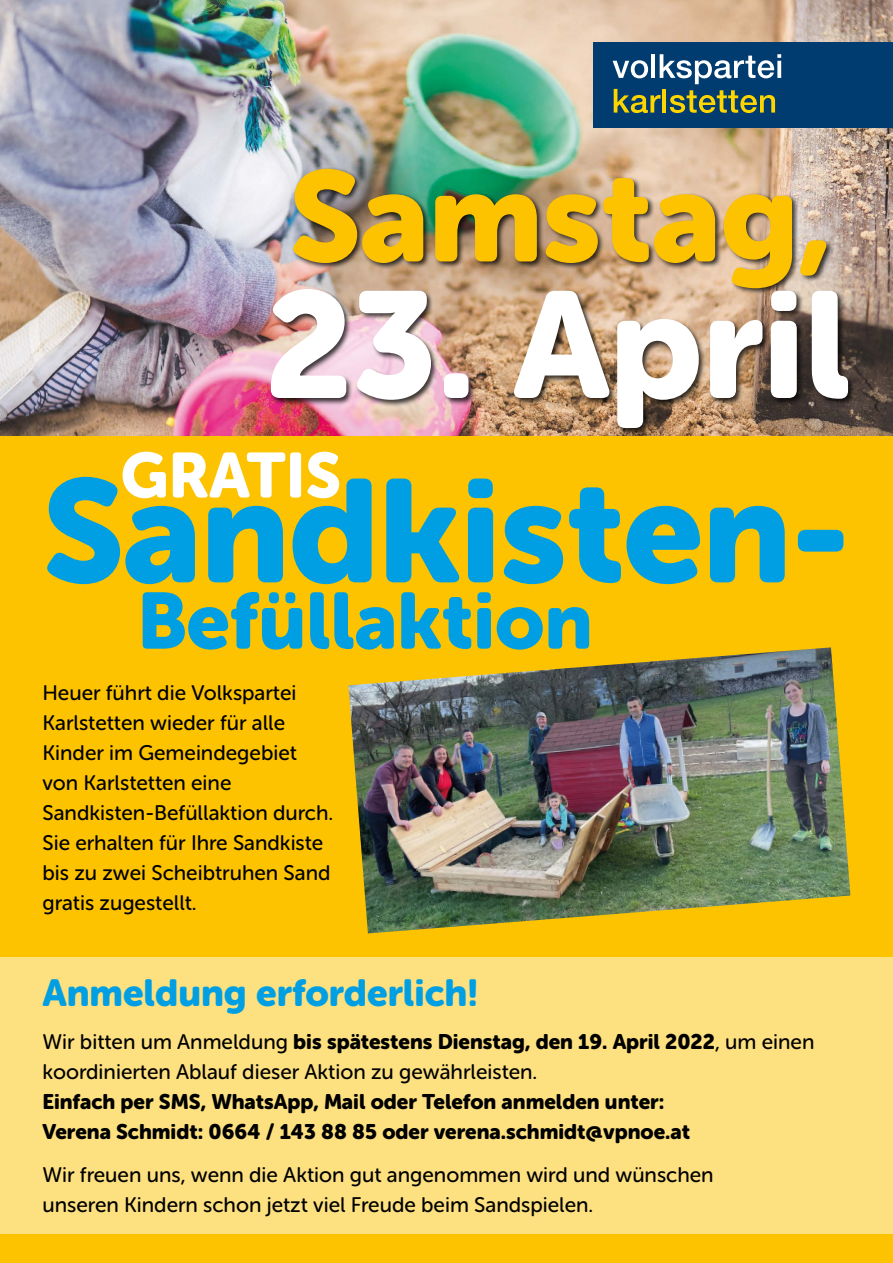
<style>
.page{position:relative;width:893px;height:1263px;background:#fff}
.page>*{position:absolute;margin:0;border:0;box-sizing:border-box;transform-origin:0 0}
.t1{font:150px "Museo Sans Rounded 900";color:#fff}
.t2{font:145.2px "Museo Sans Rounded 900";letter-spacing:-.005em;color:#009fe3}
.t3{font:127.5px "Museo Sans Rounded 900";color:#fdc300}
.t4{font:78.9px "Museo Sans Rounded 900";color:#009fe3}
.t5{font:63.15px "Museo Sans Rounded 900";color:#fff}
.t6{font:37.5px "Museo Sans Rounded 900";color:#009fe3}
.t7{font:21px/30px "Museo Sans Rounded 500";color:#000}
.t8{font:21px/30px "Museo Sans Rounded 900";color:#000}
.s1{font-family:"Museo Sans Rounded 500"}
</style>
<div class="page">
<div style="left:0;top:436px;width:893px;height:827px;background:#fdc300"></div>
<img style="left:0;top:0;width:893px;height:436px">
<div style="left:0;top:957px;width:893px;height:276px;background:#fde07f"></div>
<div style="left:269px;top:167px;width:586px;height:268px;background:#000;opacity:.75"></div>
<div style="left:593px;top:43px;width:300px;height:85px;background:#003c70"></div>
<svg style="left:613px;top:54px;width:168px;height:59px"></svg>
<img style="left:348px;top:647px;width:502px;height:286px">
<h3 class="t3" style="left:289px;top:144px;width:544px">Samstag,</h3>
<h1 class="t1" style="left:265px;top:260px;width:586px">23. April</h1>
<h3 class="t5" style="left:121px;top:440px;width:222px">GRATIS</h3>
<h2 class="t2" style="left:43px;top:449px;width:809px">Sandkisten-</h2>
<h3 class="t4" style="left:137px;top:576px;width:457px">Befüllaktion</h3>
<p class="t7" style="left:43px;top:678px;width:292px">Heuer führt die Volkspartei<br>Karlstetten wieder für alle<br>Kinder im Gemeindegebiet von Karlstetten eine<br>Sandkisten-Befüllaktion durch.<br>Sie erhalten für Ihre Sandkiste bis zu zwei Scheibtruhen Sand gratis zugestellt.</p>
<h3 class="t6" style="left:43px;top:972px;width:437px">Anmeldung erforderlich!</h3>
<p class="t8" style="left:43px;top:1027px;width:773px"><span class="s1">Wir bitten um Anmeldung</span> bis spätestens Dienstag, den 19. April 2022<span class="s1">, um einen</span></p>
<p class="t7" style="left:43px;top:1057px;width:496px">koordinierten Ablauf dieser Aktion zu gewährleisten.</p>
<p class="t8" style="left:43px;top:1087px;width:649px">Einfach per SMS, WhatsApp, Mail oder Telefon anmelden unter:<br>Verena Schmidt: 0664 / 143 88 85 oder verena.schmidt@vpnoe.at</p>
<p class="t7" style="left:43px;top:1160px;width:673px">Wir freuen uns, wenn die Aktion gut angenommen wird und wünschen unseren Kindern schon jetzt viel Freude beim Sandspielen.</p>
</div>
